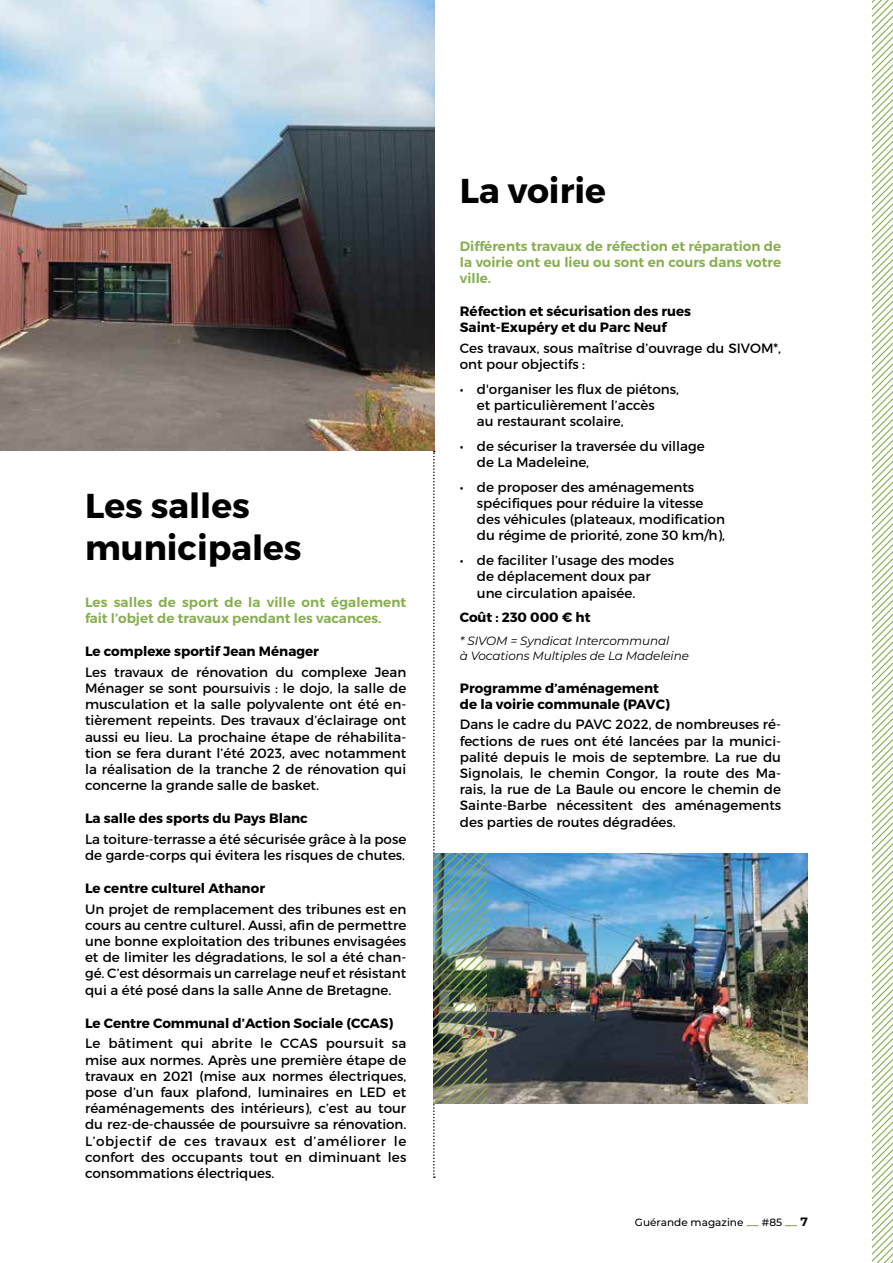
<style>
.page{position:relative;width:893px;height:1263px;background:#fff}
.page>*{position:absolute;margin:0;border:0;box-sizing:border-box;transform-origin:0 0}
.t1{font:700 34.5px/41.4px "Montserrat";color:#000}
.t2{font:13.5px/16.2px "Montserrat";color:#000}
.t3{font:700 13.5px/16.2px "Montserrat";color:#000}
.t4{font:600 13.5px/16.2px "Montserrat";color:#87af51}
.t5{font:italic 12px/14.4px "Montserrat";letter-spacing:-.01em;color:#000}
.t6{font:500 10.5px "Montserrat";color:#000}
.s1{font-family:"Montserrat Alternates";font-weight:700;font-size:12px;color:#a99a6f}
.s2{font-family:"Montserrat Alternates"}
.s3{font-family:"Montserrat Alternates";font-weight:700;font-size:12px}
</style>
<div class="page">
<img style="left:0;top:0;width:435px;height:451px">
<img style="left:487px;top:854px;width:321px;height:249px">
<img style="left:433px;top:451px;width:54px;height:727px">
<svg style="left:872px;top:0;width:21px;height:1263px"></svg>
<h1 class="t1" style="left:85px;top:486px;width:218px">Les salles municipales</h1>
<p class="t4" style="left:85px;top:594px;width:323px">Les salles de sport de la ville ont également fait l’objet de travaux pendant les vacances.</p>
<p class="t3" style="left:85px;top:643px;width:236px">Le complexe sportif Jean Ménager</p>
<p class="t2" style="left:85px;top:664px;width:323px;text-align:justify">Les travaux de rénovation du complexe Jean Ménager se sont poursuivis : le dojo, la salle de musculation et la salle polyvalente ont été en&shy;tièrement repeints. Des travaux d’éclairage ont aussi eu lieu. La prochaine étape de réhabilita&shy;tion se fera durant l’été 2023, avec notamment la réalisation de la tranche 2 de rénovation qui concerne la grande salle de basket.</p>
<p class="t3" style="left:85px;top:811px;width:224px">La salle des sports du Pays Blanc</p>
<p class="t2" style="left:85px;top:831px;width:323px">La toiture-terrasse a été sécurisée grâce à la pose de garde-corps qui évitera les risques de chutes.</p>
<p class="t3" style="left:85px;top:880px;width:182px">Le centre culturel Athanor</p>
<p class="t2" style="left:85px;top:901px;width:323px;text-align:justify">Un projet de remplacement des tribunes est en cours au centre culturel. Aussi, afin de permettre une bonne exploitation des tribunes envisagées et de limiter les dégradations, le sol a été chan&shy;gé. C’est désormais un carrelage neuf et résistant qui a été posé dans la salle Anne de Bretagne.</p>
<p class="t3" style="left:85px;top:1015px;width:310px">Le Centre Communal d’Action Sociale (CCAS)</p>
<p class="t2" style="left:85px;top:1035px;width:323px;text-align:justify">Le bâtiment qui abrite le CCAS poursuit sa mise aux normes. Après une première étape de travaux en 2021 (mise aux normes électriques, pose d’un faux plafond, luminaires en LED et réaménagements des intérieurs), c’est au tour du rez-de-chaussée de poursuivre sa rénovation.<br>L’objectif de ces travaux est d’améliorer le confort des occupants tout en diminuant les consommations électriques.</p>
<h1 class="t1" style="left:460px;top:171px;width:148px">La voirie</h1>
<p class="t4" style="left:460px;top:238px;width:323px;text-align:justify">Différents travaux de réfection et réparation de la voirie ont eu lieu ou sont en cours dans votre ville.</p>
<p class="t3" style="left:460px;top:303px;width:233px">Réfection et sécurisation des rues<br>Saint-Exupéry et du Parc Neuf</p>
<p class="t2" style="left:460px;top:340px;width:323px">Ces travaux, sous maîtrise d’ouvrage du SIVOM*, ont pour objectifs :</p>
<p class="t2" style="left:477px;top:381px;width:204px;text-indent:-17px">• d'organiser les flux de piétons, et particulièrement l’accès<br>au restaurant scolaire,</p>
<p class="t2" style="left:477px;top:438px;width:229px;text-indent:-17px">• de sécuriser la traversée du village de La Madeleine,</p>
<p class="t2" style="left:477px;top:479px;width:250px;text-indent:-17px">• de proposer des aménagements spécifiques pour réduire la vitesse des véhicules (plateaux, modification du régime de priorité, zone 30 km/h),</p>
<p class="t2" style="left:477px;top:552px;width:199px;text-indent:-17px">• de faciliter l’usage des modes de déplacement doux par une circulation apaisée.</p>
<p class="t3" style="left:460px;top:609px;width:132px">Coût : 230 000 € ht</p>
<p class="t5" style="left:460px;top:633px;width:231px">* SIVOM = Syndicat Intercommunal<br>à Vocations Multiples de La Madeleine</p>
<p class="t3" style="left:460px;top:680px;width:211px">Programme d’aménagement de la voirie communale (PAVC)</p>
<p class="t2" style="left:460px;top:716px;width:323px;text-align:justify">Dans le cadre du PAVC 2022, de nombreuses ré&shy;fections de rues ont été lancées par la munici&shy;palité depuis le mois de septembre. La rue du Signolais, le chemin Congor, la route des Ma&shy;rais, la rue de La Baule ou encore le chemin de Sainte-Barbe nécessitent des aménagements des parties de routes dégradées.</p>
<p class="t6" style="left:635px;top:1215px;width:175px">Guérande magazine <span class="s1">—</span> <span class="s2">#85</span> <span class="s1">—</span> <span class="s3">7</span></p>
</div>
